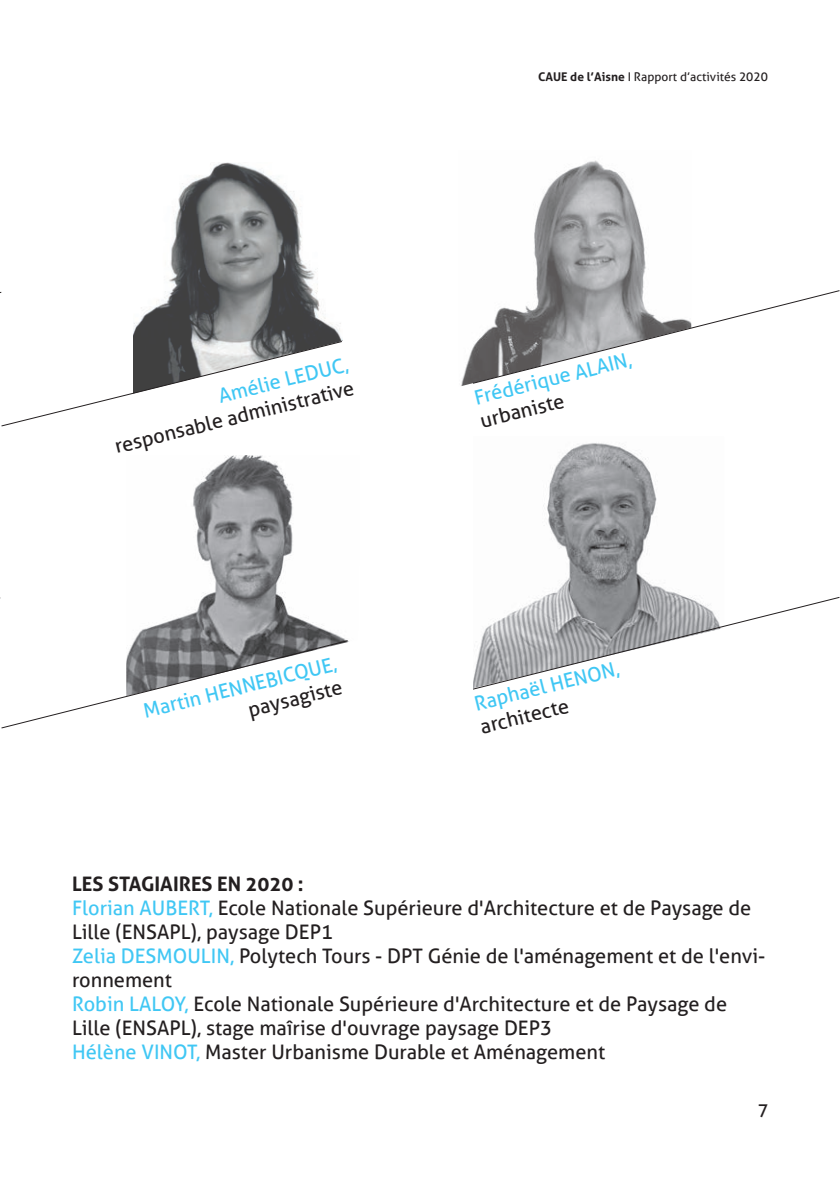
<style>
.page{position:relative;width:840px;height:1191px;background:#fff}
.page>*{position:absolute;margin:0;border:0;box-sizing:border-box;transform-origin:0 0}
.t1{font:20px/24px "Aller";color:#231f20}
.t2{font:20px "Aller";color:#40c7f4}
.t3{font:18px "Aller";color:#231f20}
.t4{font:12px "Aller";color:#231f20}
.s1{font-weight:700}
.s2{color:#40c7f4}
</style>
<div class="page">
<img style="left:543px;top:443px;width:140px;height:153px">
<img style="left:461px;top:160px;width:185px;height:226px">
<img style="left:169px;top:162px;width:149px;height:129px">
<img style="left:193px;top:455px;width:156px;height:187px">
<svg style="left:473px;top:596px;width:366px;height:94px"></svg>
<svg style="left:471px;top:289px;width:368px;height:95px"></svg>
<svg style="left:0;top:291px;width:343px;height:136px"></svg>
<svg style="left:0;top:596px;width:348px;height:133px"></svg>
<p class="t2" style="left:216px;top:384px;width:134px;rotate:-14deg">Amélie LEDUC,</p>
<p class="t1" style="left:112px;top:435px;width:247px;rotate:-14deg">responsable administrative</p>
<p class="t2" style="left:141px;top:699px;width:199px;rotate:-14deg">Martin HENNEBICQUE,</p>
<p class="t1" style="left:245px;top:698px;width:98px;rotate:-14deg">paysagiste</p>
<p class="t4" style="left:538px;top:69px;width:231px"><span class="s1">CAUE de l’Aisne</span> I Rapport d’activités 2020</p>
<p class="t2" style="left:471px;top:386px;width:163px;rotate:-14deg">Frédérique ALAIN,</p>
<p class="t1" style="left:477px;top:409px;width:87px;rotate:-14deg">urbaniste</p>
<p class="t2" style="left:471px;top:692px;width:150px;rotate:-14deg">Raphaël HENON,</p>
<p class="t1" style="left:477px;top:715px;width:92px;rotate:-14deg">architecte</p>
<p class="t1" style="left:72px;top:872px;width:694px"><span class="s1">LES STAGIAIRES EN 2020 :<br></span><span class="s2">Florian AUBERT,</span> Ecole Nationale Supérieure d'Architecture et de Paysage de Lille (ENSAPL), paysage DEP1<br><span class="s2">Zelia DESMOULIN,</span> Polytech Tours - DPT Génie de l'aménagement et de l'envi&shy;ronnement<br><span class="s2">Robin LALOY,</span> Ecole Nationale Supérieure d'Architecture et de Paysage de Lille (ENSAPL), stage maîrise d'ouvrage paysage DEP3<br><span class="s2">Hélène VINOT,</span> Master Urbanisme Durable et Aménagement</p>
<p class="t3" style="left:757px;top:1099px;width:12px">7</p>
</div>
